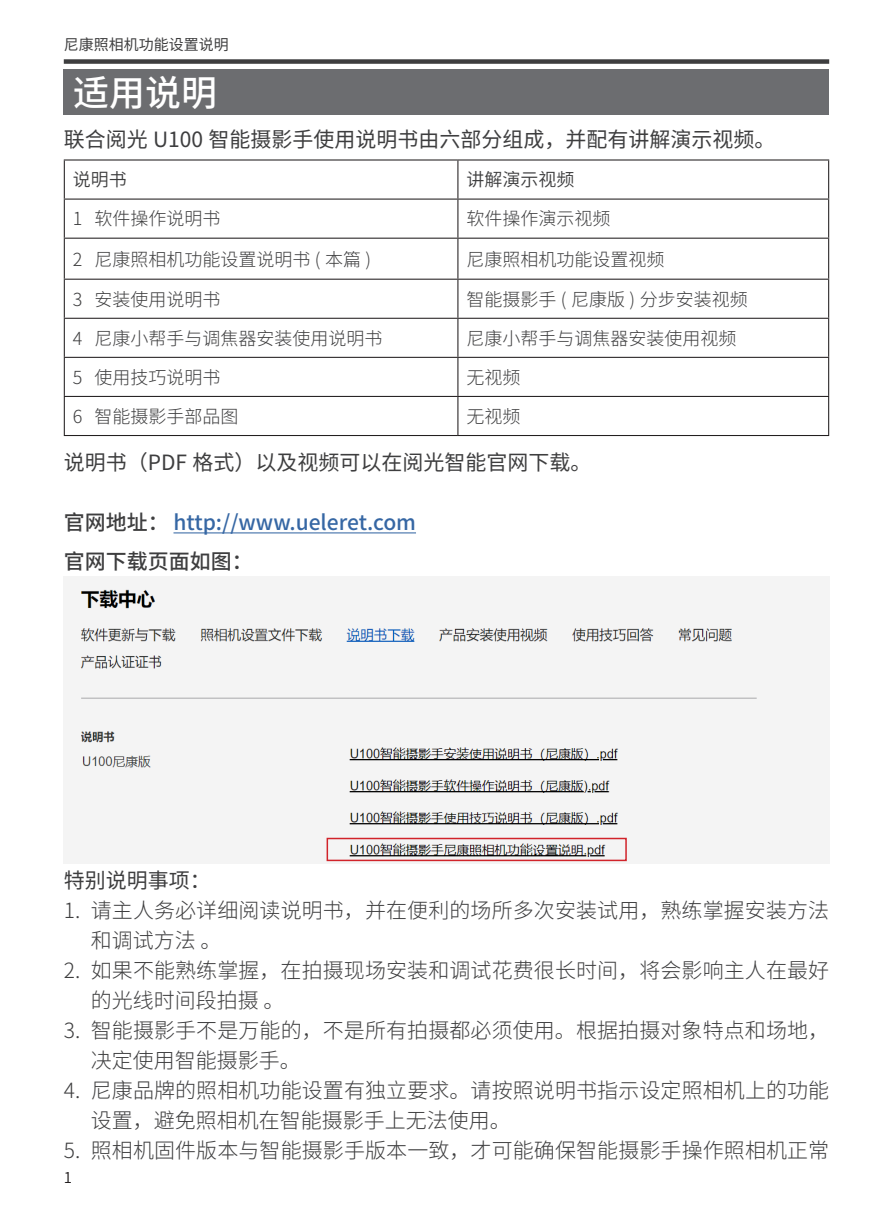
<style>
.page{position:relative;width:893px;height:1212px;background:#fff}
.page>*{position:absolute;margin:0;border:0;box-sizing:border-box;transform-origin:0 0}
.一级标题{font:500 36px "Source Han Sans SC";color:#fff}
.t1{font:300 21px/30px "Source Han Sans SC";letter-spacing:.005em;color:#3e3e3f}
.正文{font:21px "Source Han Sans SC";color:#3e3e3f}
.正文加粗{font:21px "Source Han Sans SC";color:#3e3e3f}
.正文加粗-2{font:500 21px "Source Han Sans SC";color:#3667a4}
.正文加粗-3{font:500 21px "Source Han Sans SC";color:#3e3e3f}
.二级目录{font:300 18px "Source Han Sans CN";color:#3e3e3f}
.二级目录-2{font:18px "Source Han Sans CN";color:#3e3e3f}
.t2{font:15px "Source Han Sans CN";color:#3e3e3f}
.t3{font:15px "Source Han Sans SC";color:#231f20}
.s1{color:#3e3e3f}
</style>
<div class="page">
<div style="left:64px;top:59px;width:765px;height:5px;background:#3e3e3f"></div>
<div style="left:64px;top:70px;width:765px;height:45px;background:#6c6d70"></div>
<hr style="left:64px;top:159px;width:394px;height:2px;background:#231f20">
<hr style="left:64px;top:161px;width:1px;height:38px;background:#231f20">
<hr style="left:458px;top:159px;width:371px;height:2px;background:#231f20">
<hr style="left:457px;top:161px;width:1px;height:38px;background:#231f20">
<hr style="left:828px;top:161px;width:1px;height:38px;background:#231f20">
<hr style="left:64px;top:199px;width:394px;height:1px;background:#231f20">
<hr style="left:64px;top:200px;width:1px;height:38px;background:#231f20">
<hr style="left:458px;top:199px;width:371px;height:1px;background:#231f20">
<hr style="left:457px;top:200px;width:1px;height:38px;background:#231f20">
<hr style="left:828px;top:200px;width:1px;height:38px;background:#231f20">
<hr style="left:64px;top:238px;width:394px;height:1px;background:#231f20">
<hr style="left:64px;top:239px;width:1px;height:40px;background:#231f20">
<hr style="left:458px;top:238px;width:371px;height:1px;background:#231f20">
<hr style="left:457px;top:239px;width:1px;height:40px;background:#231f20">
<hr style="left:828px;top:239px;width:1px;height:40px;background:#231f20">
<hr style="left:64px;top:279px;width:394px;height:1px;background:#231f20">
<hr style="left:64px;top:280px;width:1px;height:38px;background:#231f20">
<hr style="left:458px;top:279px;width:371px;height:1px;background:#231f20">
<hr style="left:457px;top:280px;width:1px;height:38px;background:#231f20">
<hr style="left:828px;top:280px;width:1px;height:38px;background:#231f20">
<hr style="left:64px;top:318px;width:394px;height:1px;background:#231f20">
<hr style="left:64px;top:319px;width:1px;height:38px;background:#231f20">
<hr style="left:458px;top:318px;width:371px;height:1px;background:#231f20">
<hr style="left:457px;top:319px;width:1px;height:38px;background:#231f20">
<hr style="left:828px;top:319px;width:1px;height:38px;background:#231f20">
<hr style="left:64px;top:357px;width:394px;height:1px;background:#231f20">
<hr style="left:64px;top:358px;width:1px;height:38px;background:#231f20">
<hr style="left:458px;top:357px;width:371px;height:1px;background:#231f20">
<hr style="left:457px;top:358px;width:1px;height:38px;background:#231f20">
<hr style="left:828px;top:358px;width:1px;height:38px;background:#231f20">
<hr style="left:64px;top:396px;width:394px;height:1px;background:#231f20">
<hr style="left:64px;top:397px;width:1px;height:38px;background:#231f20">
<hr style="left:458px;top:396px;width:371px;height:1px;background:#231f20">
<hr style="left:457px;top:397px;width:1px;height:38px;background:#231f20">
<hr style="left:828px;top:397px;width:1px;height:38px;background:#231f20">
<hr style="left:64px;top:435px;width:394px;height:1px;background:#231f20">
<hr style="left:458px;top:435px;width:371px;height:1px;background:#231f20">
<hr style="left:173px;top:532px;width:243px;height:1px;background:#3667a4">
<img style="left:64px;top:745px;width:765px;height:119px">
<div style="left:64px;top:576px;width:765px;height:169px;background:#f4f4f4"></div>
<div style="left:327px;top:838px;width:300px;height:23px;border:2px solid #d1232a"></div>
<p class="t2" style="left:64px;top:36px;width:166px">尼康照相机功能设置说明</p>
<p class="一级标题" style="left:73px;top:73px;width:146px">适用说明</p>
<p class="正文" style="left:64px;top:127px;width:713px">联合阅光 U100 智能摄影手使用说明书由六部分组成，并配有讲解演示视频。</p>
<p class="二级目录-2" style="left:73px;top:170px;width:56px">说明书</p>
<p class="二级目录-2" style="left:466px;top:170px;width:109px">讲解演示视频</p>
<p class="二级目录" style="left:73px;top:209px;width:149px">1 软件操作说明书</p>
<p class="二级目录" style="left:466px;top:209px;width:145px">软件操作演示视频</p>
<p class="二级目录" style="left:73px;top:249px;width:300px">2 尼康照相机功能设置说明书 ( 本篇 )</p>
<p class="二级目录" style="left:466px;top:249px;width:199px">尼康照相机功能设置视频</p>
<p class="二级目录" style="left:73px;top:289px;width:149px">3 安装使用说明书</p>
<p class="二级目录" style="left:466px;top:289px;width:283px">智能摄影手 ( 尼康版 ) 分步安装视频</p>
<p class="二级目录" style="left:73px;top:328px;width:311px">4 尼康小帮手与调焦器安装使用说明书</p>
<p class="二级目录" style="left:466px;top:328px;width:271px">尼康小帮手与调焦器安装使用视频</p>
<p class="二级目录" style="left:73px;top:367px;width:149px">5 使用技巧说明书</p>
<p class="二级目录" style="left:466px;top:367px;width:55px">无视频</p>
<p class="二级目录" style="left:73px;top:406px;width:167px">6 智能摄影手部品图</p>
<p class="二级目录" style="left:466px;top:406px;width:55px">无视频</p>
<p class="正文加粗" style="left:64px;top:450px;width:529px">说明书（PDF 格式）以及视频可以在阅光智能官网下载。</p>
<p class="正文加粗-2" style="left:64px;top:510px;width:354px"><span class="s1">官网地址：</span> http://www.ueleret.com</p>
<p class="正文加粗-3" style="left:64px;top:549px;width:190px">官网下载页面如图：</p>
<p class="正文加粗" style="left:64px;top:868px;width:149px">特别说明事项：</p>
<p class="t1" style="left:91px;top:896px;width:740px;text-indent:-27px">1. 请主人务必详细阅读说明书，并在便利的场所多次安装试用，熟练掌握安装方法和调试方法 。</p>
<p class="t1" style="left:91px;top:956px;width:740px;text-indent:-27px">2. 如果不能熟练掌握，在拍摄现场安装和调试花费很长时间，将会影响主人在最好的光线时间段拍摄 。</p>
<p class="t1" style="left:91px;top:1016px;width:740px;text-indent:-27px">3. 智能摄影手不是万能的，不是所有拍摄都必须使用。根据拍摄对象特点和场地，决定使用智能摄影手。</p>
<p class="t1" style="left:91px;top:1076px;width:740px;text-indent:-27px">4. 尼康品牌的照相机功能设置有独立要求。请按照说明书指示设定照相机上的功能设置，避免照相机在智能摄影手上无法使用。</p>
<p class="t1" style="left:64px;top:1136px;width:767px">5. 照相机固件版本与智能摄影手版本一致，才可能确保智能摄影手操作照相机正常</p>
<p class="t3" style="left:64px;top:1169px;width:10px">1</p>
</div>
